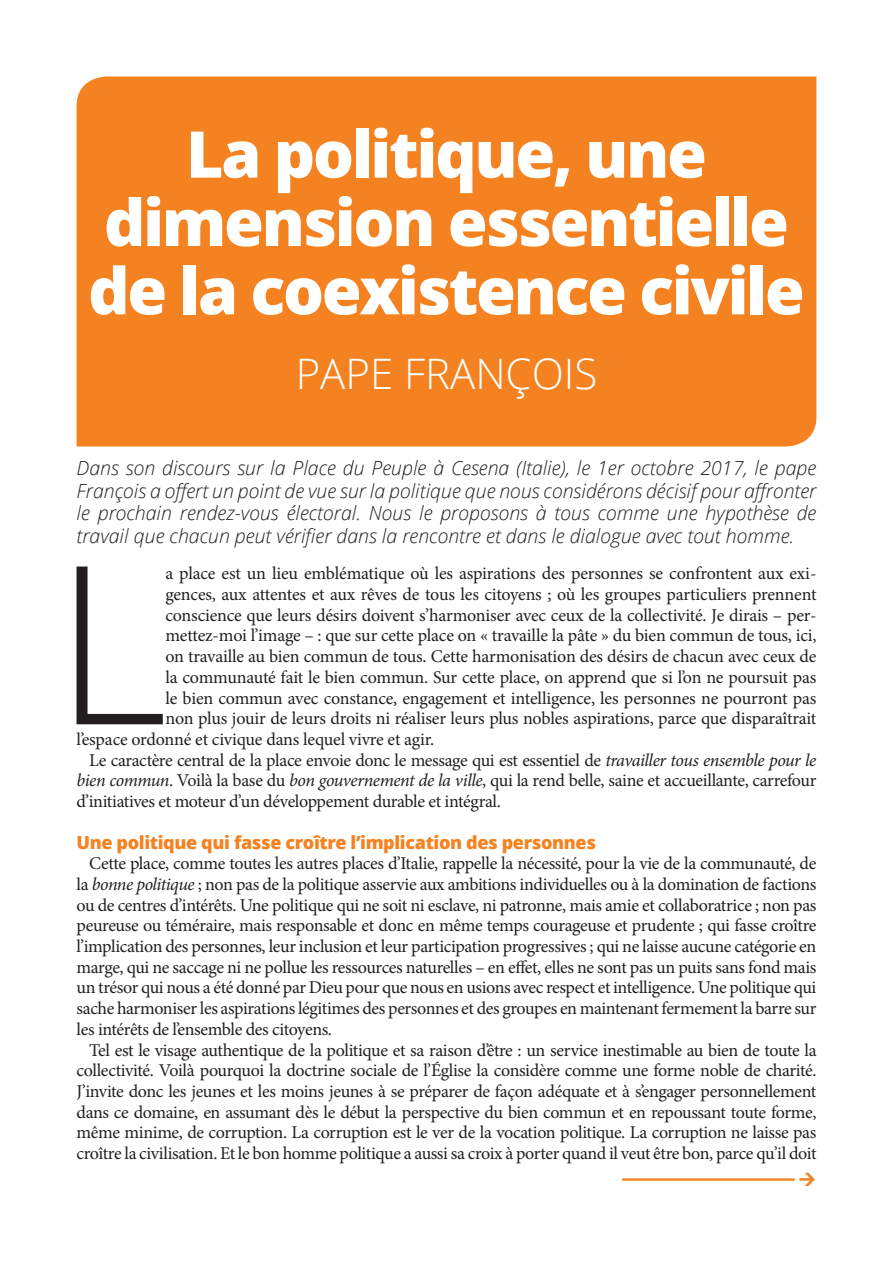
<style>
.page{position:relative;width:893px;height:1263px;background:#fff}
.page>*{position:absolute;margin:0;border:0;box-sizing:border-box;transform-origin:0 0}
.t1{font:300 220.95px "Open Sans";color:#231f20}
.t2{font:800 64.5px "Open Sans";letter-spacing:-.035em;color:#fff}
.t3{font:300 42px "Open Sans";color:#fff}
.t4{font:italic 300 19.5px/22.5px "Open Sans";color:#231f20;text-align:justify}
.t5{font:18px/20.7px "Minion Pro";letter-spacing:-.015em;color:#231f20;text-align:justify}
.t6{font:800 18px "Open Sans";letter-spacing:-.02em;color:#f58220}
.s1{font-style:italic}
</style>
<div class="page">
<div style="left:77px;top:77px;width:739px;height:369px;background:#f58220"></div>
<hr style="left:622px;top:1178px;width:173px;height:3px;background:#f58220">
<p class="t2" style="left:186px;top:105px;width:522px">La politique, une</p>
<p class="t2" style="left:104px;top:173px;width:686px">dimension essentielle</p>
<p class="t2" style="left:88px;top:242px;width:718px">de la coexistence civile</p>
<p class="t3" style="left:296px;top:345px;width:303px">PAPE FRANÇOIS</p>
<p class="t4" style="left:77px;top:456px;width:741px">Dans son discours sur la Place du Peuple à Cesena (Italie), le 1er octobre 2017, le pape François a offert un point de vue sur la politique que nous considérons décisif pour affronter le prochain rendez-vous électoral. Nous le proposons à tous comme une hypothèse de travail que chacun peut vérifier dans la rencontre et dans le dialogue avec tout homme.</p>
<p class="t1" style="left:54px;top:493px;width:115px">L</p>
<p class="t5" style="left:165px;top:563px;width:652px">a place est un lieu emblématique où les aspirations des personnes se confrontent aux exi-</p>
<p class="t5" style="left:165px;top:584px;width:653px">gences, aux attentes et aux rêves de tous les citoyens ; où les groupes particuliers prennent</p>
<p class="t5" style="left:165px;top:605px;width:652px">conscience que leurs désirs doivent s’harmoniser avec ceux de la collectivité. Je dirais – per-</p>
<p class="t5" style="left:165px;top:625px;width:653px">mettez-moi l’image – : que sur cette place on « travaille la pâte » du bien commun de tous, ici,</p>
<p class="t5" style="left:165px;top:646px;width:652px">on travaille au bien commun de tous. Cette harmonisation des désirs de chacun avec ceux de</p>
<p class="t5" style="left:165px;top:667px;width:652px">la communauté fait le bien commun. Sur cette place, on apprend que si l’on ne poursuit pas</p>
<p class="t5" style="left:165px;top:687px;width:652px">le bien commun avec constance, engagement et intelligence, les personnes ne pourront pas</p>
<p class="t5" style="left:165px;top:708px;width:652px">non plus jouir de leurs droits ni réaliser leurs plus nobles aspirations, parce que disparaîtrait</p>
<p class="t5" style="left:77px;top:729px;width:359px">l’espace ordonné et civique dans lequel vivre et agir.</p>
<p class="t5" style="left:77px;top:750px;width:741px;text-indent:13px">Le caractère central de la place envoie donc le message qui est essentiel de <span class="s1">travailler tous ensemble pour le bien commun</span>. Voilà la base du <span class="s1">bon gouvernement de la ville</span>, qui la rend belle, saine et accueillante, carrefour d’initiatives et moteur d’un développement durable et intégral.</p>
<p class="t6" style="left:77px;top:828px;width:521px">Une politique qui fasse croître l’implication des personnes</p>
<p class="t5" style="left:77px;top:853px;width:741px;text-indent:13px">Cette place, comme toutes les autres places d’Italie, rappelle la nécessité, pour la vie de la communauté, de la <span class="s1">bonne politique</span> ; non pas de la politique asservie aux ambitions individuelles ou à la domination de factions ou de centres d’intérêts. Une politique qui ne soit ni esclave, ni patronne, mais amie et collaboratrice ; non pas peureuse ou téméraire, mais responsable et donc en même temps courageuse et prudente ; qui fasse croître l’implication des personnes, leur inclusion et leur participation progressives ; qui ne laisse aucune catégorie en marge, qui ne saccage ni ne pollue les ressources naturelles – en effet, elles ne sont pas un puits sans fond mais un trésor qui nous a été donné par Dieu pour que nous en usions avec respect et intelligence. Une politique qui sache harmoniser les aspirations légitimes des personnes et des groupes en maintenant fermement la barre sur les intérêts de l’ensemble des citoyens.</p>
<p class="t5" style="left:77px;top:1039px;width:741px;text-indent:13px">Tel est le visage authentique de la politique et sa raison d’être : un service inestimable au bien de toute la collectivité. Voilà pourquoi la doctrine sociale de l’Église la considère comme une forme noble de charité.<br>J’invite donc les jeunes et les moins jeunes à se préparer de façon adéquate et à s’engager personnellement dans ce domaine, en assumant dès le début la perspective du bien commun et en repoussant toute forme, même minime, de corruption. La corruption est le ver de la vocation politique. La corruption ne laisse pas croître la civilisation. Et le bon homme politique a aussi sa croix à porter quand il veut être bon, parce qu’il doit</p>
</div>
